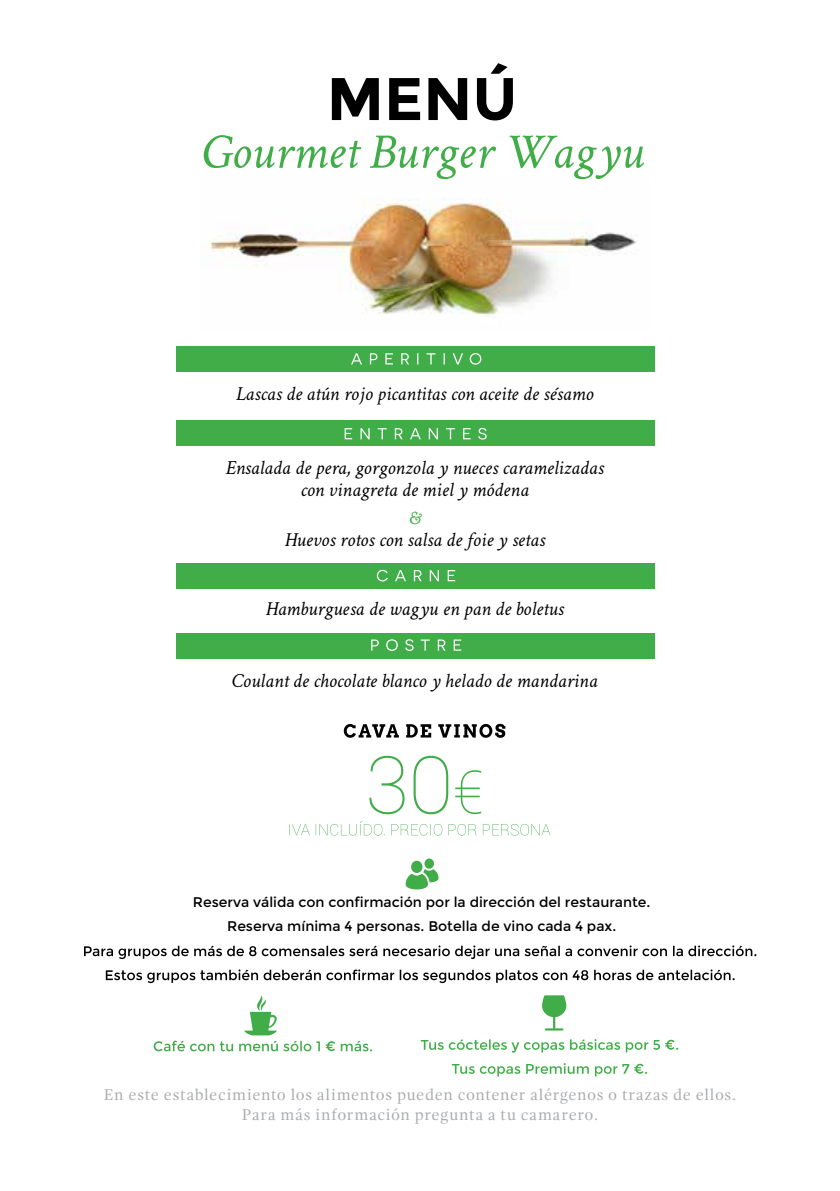
<style>
.page{position:relative;width:840px;height:1191px;background:#fff}
.page>*{position:absolute;margin:0;border:0;box-sizing:border-box;transform-origin:0 0}
.t1{font:100 80px "Roboto";color:#41ad49}
.t2{font:700 60px "Montserrat";color:#000}
.t3{font:italic 50px "Crimson Text";color:#41ad49}
.t4{font:italic 20px/22px "Crimson Text";color:#000;text-align:center}
.t5{font:italic 20px "Crimson Text";color:#41ad49}
.t6{font:16px/19.2px "Gandhi Serif";letter-spacing:.04em;color:#a9abae;text-align:center}
.t7{font:14px/24px "Montserrat";color:#000;text-align:center}
.s1{font-size:60px}
</style>
<div class="page">
<img style="left:206px;top:200px;width:432px;height:116px">
<svg style="left:343px;top:724px;width:162px;height:14px"></svg>
<svg style="left:289px;top:821px;width:261px;height:14px"></svg>
<div style="left:424px;top:858px;width:9px;height:10px;background:#41ad49;border-radius:50%"></div>
<svg style="left:405px;top:869px;width:33px;height:21px"></svg>
<div style="left:411px;top:860px;width:11px;height:13px;background:#41ad49;border-radius:50%"></div>
<svg style="left:106px;top:969px;width:628px;height:14px"></svg>
<svg style="left:84px;top:945px;width:672px;height:14px"></svg>
<svg style="left:451px;top:1063px;width:195px;height:13px"></svg>
<svg style="left:420px;top:1039px;width:257px;height:13px"></svg>
<svg style="left:154px;top:995px;width:218px;height:56px"></svg>
<svg style="left:542px;top:995px;width:24px;height:35px"></svg>
<div style="left:176px;top:346px;width:478px;height:25px;background:#41ad49"></div>
<div style="left:176px;top:633px;width:478px;height:25px;background:#41ad49"></div>
<div style="left:176px;top:421px;width:478px;height:25px;background:#41ad49"></div>
<div style="left:176px;top:563px;width:478px;height:25px;background:#41ad49"></div>
<svg style="left:351px;top:353px;width:130px;height:12px"></svg>
<svg style="left:376px;top:569px;width:79px;height:12px"></svg>
<svg style="left:371px;top:639px;width:90px;height:12px"></svg>
<svg style="left:344px;top:428px;width:142px;height:11px"></svg>
<h2 class="t2" style="left:326px;top:63px;width:192px">MENÚ</h2>
<h3 class="t3" style="left:201px;top:123px;width:444px">Gourmet Burger Wagyu</h3>
<p class="t4" style="left:236px;top:382px;width:359px">Lascas de atún rojo picantitas con aceite de sésamo</p>
<p class="t4" style="left:225px;top:456px;width:380px">Ensalada de pera, gorgonzola y nueces caramelizadas con vinagreta de miel y módena</p>
<p class="t5" style="left:408px;top:506px;width:14px">&amp;</p>
<p class="t4" style="left:284px;top:528px;width:262px">Huevos rotos con salsa de foie y setas</p>
<p class="t4" style="left:265px;top:597px;width:300px">Hamburguesa de wagyu en pan de boletus</p>
<p class="t4" style="left:231px;top:670px;width:367px">Coulant de chocolate blanco y helado de mandarina</p>
<h1 class="t1" style="left:365px;top:729px;width:120px">30<span class="s1">€</span></h1>
<p class="t7" style="left:193px;top:890px;width:459px">Reserva válida con confirmación por la dirección del restaurante.<br>Reserva mínima 4 personas. Botella de vino cada 4 pax.</p>
<p class="t6" style="left:104px;top:1085px;width:633px">En este establecimiento los alimentos pueden contener alérgenos o trazas de ellos.<br>Para más información pregunta a tu camarero.</p>
</div>
